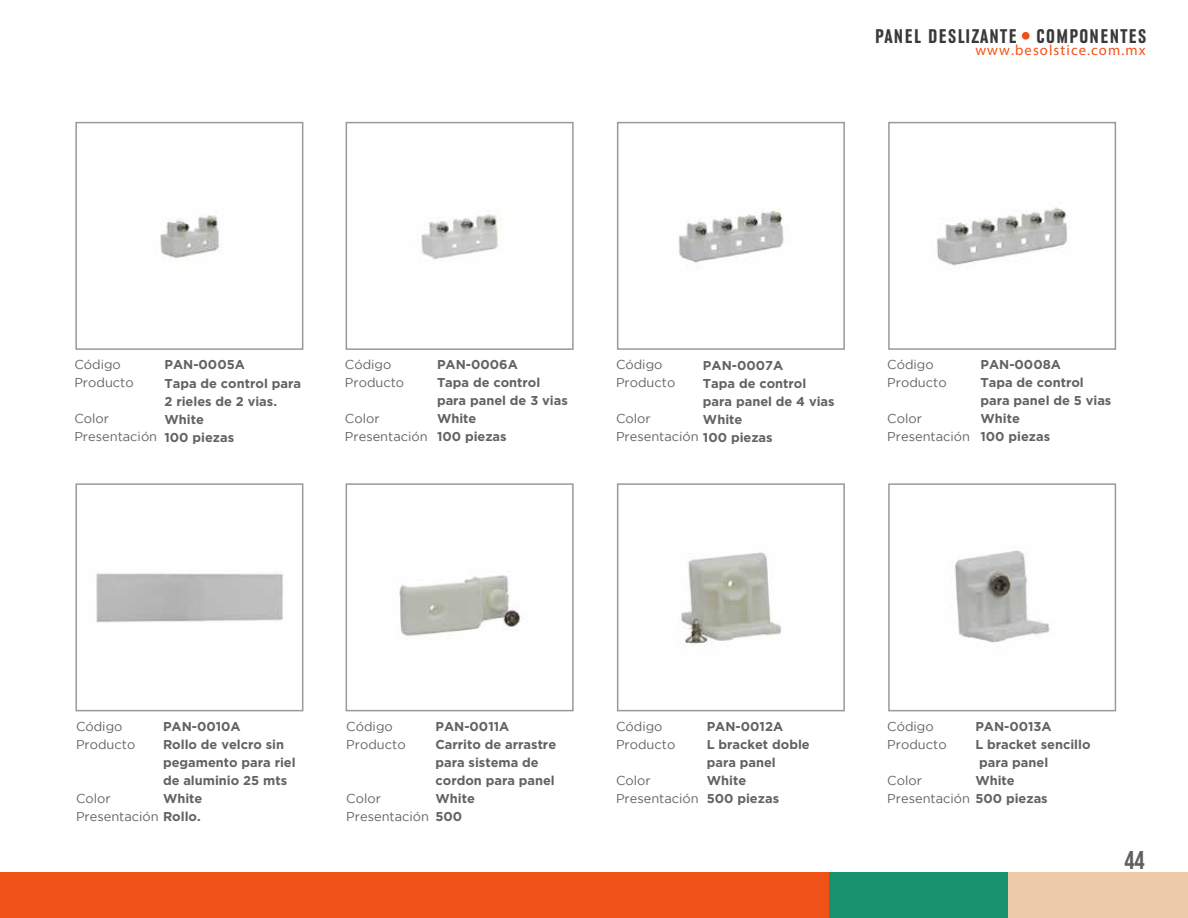
<style>
.page{position:relative;width:1188px;height:918px;background:#fff}
.page>*{position:absolute;margin:0;border:0;box-sizing:border-box;transform-origin:0 0}
.t1{font:25.65px "Bebas Neue";color:#606060}
.t2{font:700 condensed 20.7px "URW Grotesk TOT";letter-spacing:.07em;color:#3a3a3a}
.t3{font:14.7px "Myriad Pro";letter-spacing:.075em;color:#f25216}
.t4{font:700 12.9px/18px "Gotham";color:#666161}
.t5{font:12.9px/18px "Gotham";color:#666161}
.s1{font-weight:700}
</style>
<div class="page">
<img style="left:678px;top:552px;width:104px;height:95px">
<img style="left:398px;top:575px;width:123px;height:62px">
<img style="left:96px;top:572px;width:188px;height:51px">
<img style="left:936px;top:207px;width:132px;height:59px">
<img style="left:421px;top:214px;width:80px;height:47px">
<img style="left:679px;top:209px;width:105px;height:54px">
<img style="left:160px;top:215px;width:59px;height:46px">
<div style="left:0;top:872px;width:829px;height:46px;background:#f05116"></div>
<div style="left:829px;top:872px;width:179px;height:46px;background:#17936f"></div>
<div style="left:1008px;top:872px;width:180px;height:46px;background:#edcba9"></div>
<div style="left:1022px;top:32px;width:8px;height:8px;background:#f05116;border-radius:50%"></div>
<div style="left:75px;top:122px;width:228px;height:228px;border:2px solid #999"></div>
<div style="left:346px;top:122px;width:228px;height:228px;border:2px solid #999"></div>
<div style="left:617px;top:122px;width:228px;height:228px;border:2px solid #999"></div>
<div style="left:888px;top:122px;width:228px;height:228px;border:2px solid #999"></div>
<img style="left:955px;top:550px;width:95px;height:93px">
<div style="left:888px;top:483px;width:228px;height:228px;border:2px solid #999"></div>
<div style="left:617px;top:483px;width:228px;height:228px;border:2px solid #999"></div>
<div style="left:346px;top:483px;width:228px;height:228px;border:2px solid #999"></div>
<div style="left:75px;top:483px;width:228px;height:228px;border:2px solid #999"></div>
<h2 class="t2" style="left:875px;top:25px;width:273px">PANEL DESLIZANTE - COMPONENTES</h2>
<p class="t3" style="left:975px;top:41px;width:172px">www.besolstice.com.mx</p>
<p class="t5" style="left:74px;top:356px;width:61px">Código<br>Producto</p>
<p class="t5" style="left:74px;top:410px;width:84px">Color<br>Presentación</p>
<p class="t5" style="left:345px;top:356px;width:61px">Código<br>Producto</p>
<p class="t5" style="left:345px;top:410px;width:84px">Color<br>Presentación</p>
<p class="t5" style="left:616px;top:356px;width:61px">Código<br>Producto</p>
<p class="t5" style="left:616px;top:410px;width:36px">Color</p>
<p class="t4" style="left:164px;top:356px;width:138px">PAN-0005A<br>Tapa de control para<br>2 rieles de 2 vias.<br>White<br>100 piezas</p>
<p class="t4" style="left:437px;top:356px;width:132px">PAN-0006A<br>Tapa de control para panel de 3 vias<br>White<br>100 piezas</p>
<p class="t4" style="left:703px;top:356px;width:82px">PAN-0007A</p>
<p class="t4" style="left:703px;top:374px;width:105px">Tapa de control</p>
<p class="t4" style="left:703px;top:392px;width:133px">para panel de 4 vias</p>
<p class="t4" style="left:703px;top:410px;width:41px">White</p>
<p class="t5" style="left:616px;top:428px;width:158px">Presentación <span class="s1">100 piezas</span></p>
<p class="t5" style="left:887px;top:355px;width:61px">Código<br>Producto</p>
<p class="t5" style="left:887px;top:409px;width:84px">Color<br>Presentación</p>
<p class="t4" style="left:980px;top:356px;width:132px">PAN-0008A<br>Tapa de control para panel de 5 vias<br>White<br>100 piezas</p>
<p class="t5" style="left:76px;top:717px;width:61px">Código<br>Producto</p>
<p class="t4" style="left:163px;top:717px;width:79px">PAN-0010A</p>
<p class="t4" style="left:163px;top:735px;width:123px">Rollo de velcro sin</p>
<p class="t4" style="left:163px;top:753px;width:134px">pegamento para riel</p>
<p class="t4" style="left:163px;top:771px;width:126px">de aluminio 25 mts</p>
<p class="t4" style="left:163px;top:789px;width:41px">White</p>
<p class="t5" style="left:76px;top:807px;width:126px">Presentación <span class="s1">Rollo.</span></p>
<p class="t5" style="left:76px;top:789px;width:36px">Color</p>
<p class="t5" style="left:346px;top:717px;width:61px">Código<br>Producto</p>
<p class="t5" style="left:616px;top:717px;width:61px">Código<br>Producto</p>
<p class="t5" style="left:616px;top:771px;width:84px">Color<br>Presentación</p>
<p class="t5" style="left:887px;top:717px;width:61px">Código<br>Producto</p>
<p class="t5" style="left:887px;top:771px;width:36px">Color</p>
<p class="t4" style="left:436px;top:717px;width:122px">PAN-0011A<br>Carrito de arrastre para sistema de cordon para panel<br>White<br>500</p>
<p class="t4" style="left:707px;top:717px;width:105px">PAN-0012A<br>L bracket doble para panel<br>White<br>500 piezas</p>
<p class="t4" style="left:975px;top:717px;width:78px">PAN-0013A</p>
<p class="t4" style="left:975px;top:735px;width:117px">L bracket sencillo</p>
<p class="t4" style="left:979px;top:753px;width:71px">para panel</p>
<p class="t4" style="left:975px;top:771px;width:41px">White</p>
<p class="t5" style="left:887px;top:789px;width:162px">Presentación <span class="s1">500 piezas</span></p>
<p class="t5" style="left:346px;top:789px;width:84px">Color<br>Presentación</p>
<h1 class="t1" style="left:1124px;top:846px;width:22px">44</h1>
</div>
